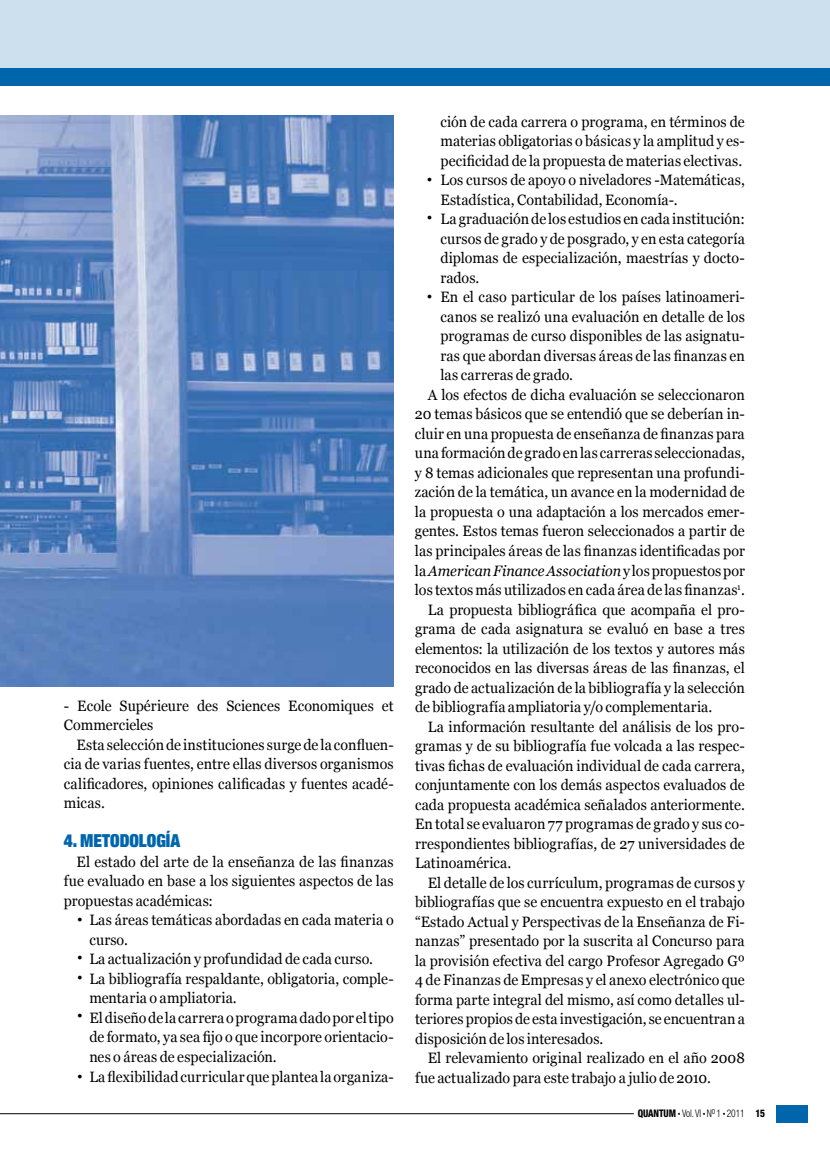
<style>
.page{position:relative;width:830px;height:1149px;background:#fff}
.page>*{position:absolute;margin:0;border:0;box-sizing:border-box;transform-origin:0 0}
.t1{font:900 expanded 18px "Helvetica Neue LT";color:#0066ac;scale:.95 1}
.t2{font:15px/19.5px "Georgia";letter-spacing:.005em;color:#000;scale:.95 1}
.t3{font:italic 15px "Georgia";color:#000;scale:.95 1}
.t4{font:300 condensed 10.5px "Helvetica Neue LT";letter-spacing:-.01em;color:#000;scale:.9 1}
.s1{font-style:normal}
.s2{font-weight:800}
.s3{font-weight:200;font-stretch:normal;font-size:6px}
</style>
<div class="page">
<div style="left:775px;top:1104px;width:32px;height:17px;background:#0066ac"></div>
<hr style="left:0;top:1113px;width:633px;height:1px;background:#000">
<div style="left:0;top:0;width:829px;height:85px;background:#cce0ee"></div>
<div style="left:0;top:68px;width:829px;height:17px;background:#0066ac"></div>
<img style="left:0;top:115px;width:393px;height:570px">
<p class="t2" style="left:64px;top:695px;width:348px">- Ecole Supérieure des Sciences Economiques et<br>Commercieles</p>
<p class="t2" style="left:64px;top:734px;width:348px;text-align:justify;text-indent:13px">Esta selección de instituciones surge de la confluen&shy;cia de varias fuentes, entre ellas diversos organismos calificadores, opiniones calificadas y fuentes acadé&shy;micas.</p>
<p class="t1" style="left:64px;top:829px;width:124px">4. METODOLOGÍA</p>
<p class="t2" style="left:64px;top:851px;width:348px;text-align:justify;text-indent:13px">El estado del arte de la enseñanza de las finanzas fue evaluado en base a los siguientes aspectos de las propuestas académicas:</p>
<p class="t2" style="left:89px;top:910px;width:322px">Las áreas temáticas abordadas en cada materia o curso.<br>La actualización y profundidad de cada curso.<br>La bibliografía respaldante, obligatoria, comple&shy;mentaria o ampliatoria.<br>El diseño de la carrera o programa dado por el tipo de formato, ya sea fijo o que incorpore orientacio&shy;nes o áreas de especialización.</p>
<p class="t2" style="left:77px;top:1066px;width:334px">• La flexibilidad curricular que plantea la organiza-</p>
<p class="t2" style="left:77px;top:908px;width:7px">•</p>
<p class="t2" style="left:77px;top:946px;width:7px">• •</p>
<p class="t2" style="left:77px;top:1004px;width:7px">•</p>
<p class="t2" style="left:440px;top:112px;width:321px">ción de cada carrera o programa, en términos de</p>
<p class="t2" style="left:440px;top:131px;width:322px">materias obligatorias o básicas y la amplitud y es-</p>
<p class="t2" style="left:440px;top:151px;width:319px">pecificidad de la propuesta de materias electivas.</p>
<p class="t2" style="left:440px;top:170px;width:322px">Los cursos de apoyo o niveladores -Matemáticas,</p>
<p class="t2" style="left:440px;top:190px;width:251px">Estadística, Contabilidad, Economía-.</p>
<p class="t2" style="left:440px;top:209px;width:322px">La graduación de los estudios en cada institución:</p>
<p class="t2" style="left:440px;top:229px;width:322px">cursos de grado y de posgrado, y en esta categoría</p>
<p class="t2" style="left:440px;top:248px;width:322px">diplomas de especialización, maestrías y docto-</p>
<p class="t2" style="left:440px;top:268px;width:42px">rados.</p>
<p class="t2" style="left:440px;top:287px;width:322px">En el caso particular de los países latinoameri-</p>
<p class="t2" style="left:440px;top:307px;width:322px">canos se realizó una evaluación en detalle de los</p>
<p class="t2" style="left:440px;top:326px;width:322px">programas de curso disponibles de las asignatu-</p>
<p class="t2" style="left:440px;top:346px;width:322px">ras que abordan diversas áreas de las finanzas en</p>
<p class="t2" style="left:440px;top:365px;width:141px">las carreras de grado.</p>
<p class="t2" style="left:427px;top:385px;width:335px">A los efectos de dicha evaluación se seleccionaron</p>
<p class="t2" style="left:415px;top:404px;width:348px">20 temas básicos que se entendió que se deberían in-</p>
<p class="t2" style="left:415px;top:424px;width:348px">cluir en una propuesta de enseñanza de finanzas para</p>
<p class="t2" style="left:415px;top:443px;width:348px">una formación de grado en las carreras seleccionadas,</p>
<p class="t2" style="left:415px;top:463px;width:348px">y 8 temas adicionales que representan una profundi-</p>
<p class="t2" style="left:415px;top:482px;width:348px">zación de la temática, un avance en la modernidad de</p>
<p class="t2" style="left:415px;top:502px;width:348px">la propuesta o una adaptación a los mercados emer-</p>
<p class="t2" style="left:415px;top:521px;width:348px">gentes. Estos temas fueron seleccionados a partir de</p>
<p class="t2" style="left:415px;top:541px;width:348px">las principales áreas de las finanzas identificadas por</p>
<p class="t3" style="left:415px;top:561px;width:348px"><span class="s1">la</span> American Finance Association <span class="s1">y los propuestos por</span></p>
<p class="t2" style="left:415px;top:580px;width:348px">los textos más utilizados en cada área de las finanzas<sup>1</sup>.</p>
<p class="t2" style="left:427px;top:599px;width:335px">La propuesta bibliográfica que acompaña el pro-</p>
<p class="t2" style="left:415px;top:619px;width:348px">grama de cada asignatura se evaluó en base a tres</p>
<p class="t2" style="left:415px;top:638px;width:348px">elementos: la utilización de los textos y autores más</p>
<p class="t2" style="left:415px;top:658px;width:348px">reconocidos en las diversas áreas de las finanzas, el</p>
<p class="t2" style="left:415px;top:677px;width:348px">grado de actualización de la bibliografía y la selección</p>
<p class="t2" style="left:415px;top:697px;width:314px">de bibliografía ampliatoria y/o complementaria.</p>
<p class="t2" style="left:427px;top:716px;width:335px">La información resultante del análisis de los pro-</p>
<p class="t2" style="left:415px;top:736px;width:348px">gramas y de su bibliografía fue volcada a las respec-</p>
<p class="t2" style="left:415px;top:755px;width:348px">tivas fichas de evaluación individual de cada carrera,</p>
<p class="t2" style="left:415px;top:775px;width:348px">conjuntamente con los demás aspectos evaluados de</p>
<p class="t2" style="left:415px;top:794px;width:348px">cada propuesta académica señalados anteriormente.</p>
<p class="t2" style="left:415px;top:814px;width:348px">En total se evaluaron 77 programas de grado y sus co-</p>
<p class="t2" style="left:415px;top:833px;width:348px">rrespondientes bibliografías, de 27 universidades de</p>
<p class="t2" style="left:415px;top:853px;width:103px">Latinoamérica.</p>
<p class="t2" style="left:427px;top:872px;width:335px">El detalle de los currículum, programas de cursos y</p>
<p class="t2" style="left:415px;top:892px;width:348px">bibliografías que se encuentra expuesto en el trabajo</p>
<p class="t2" style="left:415px;top:911px;width:348px">“Estado Actual y Perspectivas de la Enseñanza de Fi-</p>
<p class="t2" style="left:415px;top:931px;width:348px">nanzas” presentado por la suscrita al Concurso para</p>
<p class="t2" style="left:415px;top:950px;width:348px">la provisión efectiva del cargo Profesor Agregado Gº</p>
<p class="t2" style="left:415px;top:970px;width:348px">4 de Finanzas de Empresas y el anexo electrónico que</p>
<p class="t2" style="left:415px;top:989px;width:348px">forma parte integral del mismo, así como detalles ul-</p>
<p class="t2" style="left:415px;top:1009px;width:348px">teriores propios de esta investigación, se encuentran a</p>
<p class="t2" style="left:415px;top:1028px;width:200px">disposición de los interesados.</p>
<p class="t2" style="left:427px;top:1048px;width:335px">El relevamiento original realizado en el año 2008</p>
<p class="t2" style="left:415px;top:1067px;width:313px">fue actualizado para este trabajo a julio de 2010.</p>
<p class="t2" style="left:426px;top:169px;width:7px">•</p>
<p class="t2" style="left:426px;top:207px;width:7px">•</p>
<p class="t2" style="left:426px;top:286px;width:7px">•</p>
<p class="t4" style="left:637px;top:1106px;width:143px"><span class="s2">QUANTUM</span> <span class="s3">•</span> Vol. VI <span class="s3">•</span> N<sup>o</sup> 1 <span class="s3">•</span> 2011 <span class="s2">15</span></p>
</div>
